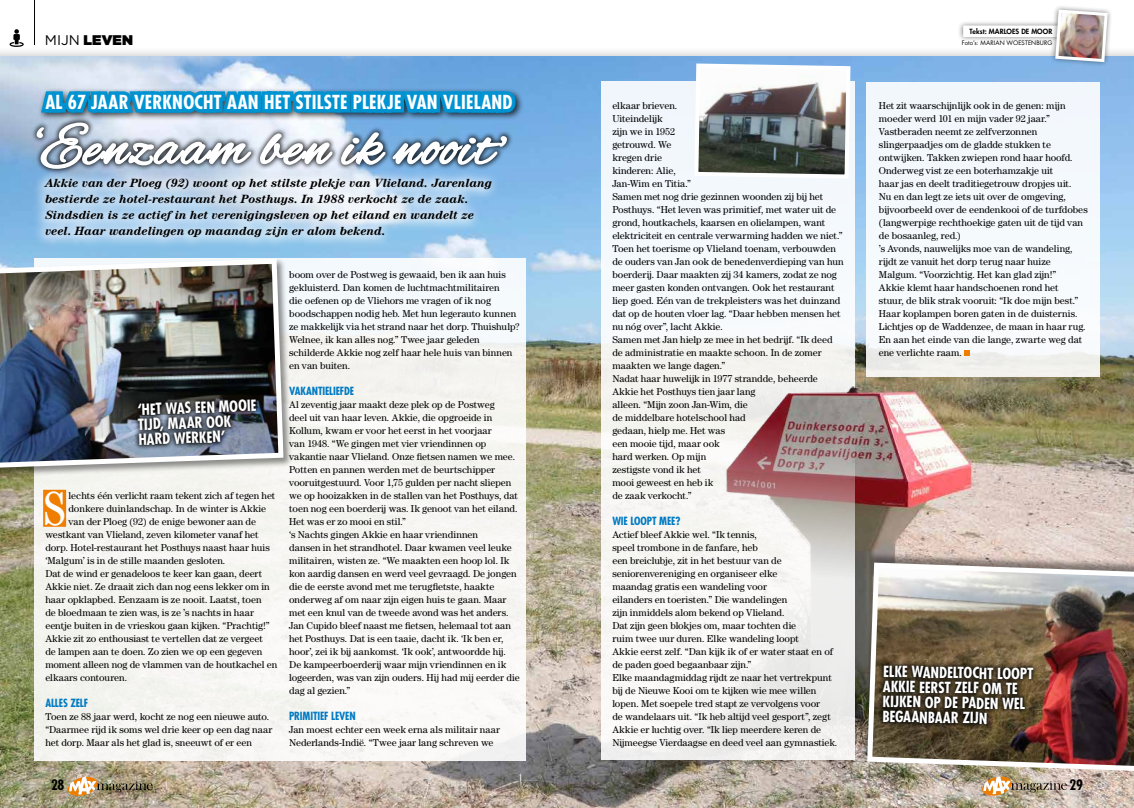
<style>
.page{position:relative;width:1134px;height:808px;background:#fff}
.page>*{position:absolute;margin:0;border:0;box-sizing:border-box;transform-origin:0 0}
.t1{font:59.3px "Alex Brush";letter-spacing:.05em;color:#fff}
.t2{font:condensed 47.8px "Century Std";color:#fff}
.t3{font:700 condensed 18.8px "Futura Std";letter-spacing:.01em;color:#fff}
.t4{font:700 condensed 15px/15px "Futura Std";color:#fff}
.t5{font:900 14px "Gotham";letter-spacing:.01em;color:#000}
.t6{font:700 condensed 14px "Futura Std";color:#000}
.t7{font:italic 700 12px/16px "Century Std";letter-spacing:-.005em;color:#000}
.t8{font:700 condensed 11px "Futura Std";letter-spacing:-.015em;color:#007ac2}
.t9{font:10px/13px "Century Std";letter-spacing:-.005em;color:#000}
.t10{font:800 7px "Futura Std";letter-spacing:.01em;color:#000}
.t11{font:6px "Futura Std";letter-spacing:.02em;color:#000}
.s1{font-weight:400}
</style>
<div class="page">
<hr style="left:34px;top:0;width:1px;height:45px;background:#000">
<svg style="left:10px;top:29px;width:14px;height:17px"></svg>
<img style="left:0;top:57px;width:1134px;height:751px">
<div style="left:958px;top:20px;width:119px;height:22px;background:#000;opacity:.5"></div>
<div style="left:963px;top:26px;width:108px;height:11px;background:#fff"></div>
<div style="left:1050px;top:4px;width:63px;height:63px;background:#000;opacity:.5"></div>
<img style="left:1054px;top:8px;width:55px;height:56px">
<svg style="left:35px;top:51px;width:484px;height:132px;background:#89b5d5"></svg>
<div style="left:34px;top:259px;width:492px;height:502px;background:#f6f6f3"></div>
<div style="left:43px;top:490px;width:23px;height:37px;background:#ef7d00"></div>
<div style="left:30px;top:168px;width:471px;height:82px;background:#fff;opacity:.75"></div>
<div style="left:601px;top:82px;width:254px;height:678px;background:linear-gradient(to right,#f8f9fa,#ecebe9)"></div>
<div style="left:867px;top:82px;width:233px;height:294px;background:linear-gradient(to bottom,#f3f9ff,#f7f8f8)"></div>
<svg style="left:964px;top:350px;width:6px;height:6px"></svg>
<svg style="left:692px;top:61px;width:160px;height:111px"></svg>
<svg style="left:67px;top:777px;width:86px;height:20px;background:#a99574"></svg>
<svg style="left:982px;top:776px;width:85px;height:21px;background:#bca78c"></svg>
<div style="left:0;top:258px;width:293px;height:219px;background:#000;opacity:.43"></div>
<img style="left:0;top:256px;width:286px;height:215px">
<div style="left:860px;top:552px;width:274px;height:219px;background:#000;opacity:.43"></div>
<img style="left:865px;top:560px;width:269px;height:214px">
<svg style="left:878px;top:660px;width:161px;height:69px;background:#33291a"></svg>
<svg style="left:133px;top:394px;width:128px;height:56px;background:#393f47"></svg>
<img style="left:708px;top:91px;width:148px;height:524px">
<h3 class="t5" style="left:45px;top:30px;width:90px"><span class="s1">MIJN</span> LEVEN</h3>
<h3 class="t3" style="left:45px;top:90px;width:469px">AL 67 JAAR VERKNOCHT AAN HET STILSTE PLEKJE VAN VLIELAND</h3>
<h1 class="t1" style="left:37px;top:114px;width:470px">‘Eenzaam ben ik nooit’</h1>
<p class="t7" style="left:45px;top:175px;width:449px">Akkie van der Ploeg (92) woont op het stilste plekje van Vlieland. Jarenlang bestierde ze hotel-restaurant het Posthuys. In 1988 verkocht ze de zaak.<br>Sindsdien is ze actief in het verenigingsleven op het eiland en wandelt ze veel. Haar wandelingen op maandag zijn er alom bekend.</p>
<h3 class="t4" style="left:137px;top:402px;width:121px;rotate:-2deg">‘HET WAS EEN MOOIE<br>TIJD, MAAR OOK<br>HARD WERKEN’</h3>
<h2 class="t2" style="left:43px;top:480px;width:24px">S</h2>
<p class="t9" style="left:69px;top:489px;width:208px">lechts één verlicht raam tekent zich af tegen het</p>
<p class="t9" style="left:69px;top:502px;width:199px">donkere duinlandschap. In de winter is Akkie</p>
<p class="t9" style="left:69px;top:515px;width:189px">van der Ploeg (92) de enige bewoner aan de</p>
<p class="t9" style="left:45px;top:528px;width:215px">westkant van Vlieland, zeven kilometer vanaf het</p>
<p class="t9" style="left:45px;top:541px;width:226px">dorp. Hotel-restaurant het Posthuys naast haar huis</p>
<p class="t9" style="left:45px;top:554px;width:182px">‘Malgum’ is in de stille maanden gesloten.</p>
<p class="t9" style="left:45px;top:567px;width:218px">Dat de wind er genadeloos te keer kan gaan, deert</p>
<p class="t9" style="left:45px;top:580px;width:226px">Akkie niet. Ze draait zich dan nog eens lekker om in</p>
<p class="t9" style="left:45px;top:593px;width:218px">haar opklapbed. Eenzaam is ze nooit. Laatst, toen</p>
<p class="t9" style="left:45px;top:606px;width:210px">de bloedmaan te zien was, is ze ’s nachts in haar</p>
<p class="t9" style="left:45px;top:619px;width:226px">eentje buiten in de vrieskou gaan kijken. “Prachtig!”</p>
<p class="t9" style="left:45px;top:632px;width:219px">Akkie zit zo enthousiast te vertellen dat ze vergeet</p>
<p class="t9" style="left:45px;top:645px;width:218px">de lampen aan te doen. Zo zien we op een gegeven</p>
<p class="t9" style="left:45px;top:658px;width:233px">moment alleen nog de vlammen van de houtkachel en</p>
<p class="t9" style="left:45px;top:671px;width:83px">elkaars contouren.</p>
<p class="t8" style="left:45px;top:696px;width:44px">ALLES ZELF</p>
<p class="t9" style="left:45px;top:710px;width:228px">Toen ze 88 jaar werd, kocht ze nog een nieuwe auto. “Daarmee rijd ik soms wel drie keer op een dag naar het dorp. Maar als het glad is, sneeuwt of er een</p>
<p class="t9" style="left:289px;top:268px;width:232px">boom over de Postweg is gewaaid, ben ik aan huis gekluisterd. Dan komen de luchtmachtmilitairen<br>die oefenen op de Vliehors me vragen of ik nog boodschappen nodig heb. Met hun legerauto kunnen ze makkelijk via het strand naar het dorp. Thuishulp?<br>Welnee, ik kan alles nog.” Twee jaar geleden schilderde Akkie nog zelf haar hele huis van binnen en van buiten.</p>
<p class="t8" style="left:289px;top:384px;width:66px">VAKANTIELIEFDE</p>
<p class="t9" style="left:289px;top:398px;width:232px">Al zeventig jaar maakt deze plek op de Postweg<br>deel uit van haar leven. Akkie, die opgroeide in Kollum, kwam er voor het eerst in het voorjaar<br>van 1948. “We gingen met vier vriendinnen op vakantie naar Vlieland. Onze fietsen namen we mee.<br>Potten en pannen werden met de beurtschipper vooruitgestuurd. Voor 1,75 gulden per nacht sliepen we op hooizakken in de stallen van het Posthuys, dat toen nog een boerderij was. Ik genoot van het eiland.<br>Het was er zo mooi en stil.”<br>‘s Nachts gingen Akkie en haar vriendinnen<br>dansen in het strandhotel. Daar kwamen veel leuke militairen, wisten ze. “We maakten een hoop lol. Ik kon aardig dansen en werd veel gevraagd. De jongen die de eerste avond met me terugfietste, haakte onderweg af om naar zijn eigen huis te gaan. Maar met een knul van de tweede avond was het anders.<br>Jan Cupido bleef naast me fietsen, helemaal tot aan het Posthuys. Dat is een taaie, dacht ik. ‘Ik ben er, hoor’, zei ik bij aankomst. ‘Ik ook’, antwoordde hij.<br>De kampeerboerderij waar mijn vriendinnen en ik logeerden, was van zijn ouders. Hij had mij eerder die dag al gezien.”</p>
<p class="t8" style="left:289px;top:709px;width:68px">PRIMITIEF LEVEN</p>
<p class="t9" style="left:289px;top:723px;width:212px">Jan moest echter een week erna als militair naar<br>Nederlands-Indië. “Twee jaar lang schreven we</p>
<p class="t9" style="left:612px;top:99px;width:233px">elkaar brieven.<br>Uiteindelijk<br>zijn we in 1952<br>getrouwd. We<br>kregen drie<br>kinderen: Alie,<br>Jan-Wim en Titia.”<br>Samen met nog drie gezinnen woonden zij bij het Posthuys. “Het leven was primitief, met water uit de grond, houtkachels, kaarsen en olielampen, want elektriciteit en centrale verwarming hadden we niet.” Toen het toerisme op Vlieland toenam, verbouwden de ouders van Jan ook de benedenverdieping van hun boerderij. Daar maakten zij 34 kamers, zodat ze nog meer gasten konden ontvangen. Ook het restaurant liep goed. Eén van de trekpleisters was het duinzand dat op de houten vloer lag. “Daar hebben mensen het nu nóg over”, lacht Akkie.<br>Samen met Jan hielp ze mee in het bedrijf. “Ik deed de administratie en maakte schoon. In de zomer maakten we lange dagen.”<br>Nadat haar huwelijk in 1977 strandde, beheerde Akkie het Posthuys tien jaar lang<br>alleen. “Mijn zoon Jan-Wim, die<br>de middelbare hotelschool had<br>gedaan, hielp me. Het was<br>een mooie tijd, maar ook<br>hard werken. Op mijn<br>zestigste vond ik het<br>mooi geweest en heb ik<br>de zaak verkocht.”</p>
<p class="t8" style="left:612px;top:514px;width:70px">WIE LOOPT MEE?</p>
<p class="t9" style="left:612px;top:528px;width:227px">Actief bleef Akkie wel. “Ik tennis,<br>speel trombone in de fanfare, heb<br>een breiclubje, zit in het bestuur van de seniorenvereniging en organiseer elke<br>maandag gratis een wandeling voor<br>eilanders en toeristen.” Die wandelingen<br>zijn inmiddels alom bekend op Vlieland.<br>Dat zijn geen blokjes om, maar tochten die<br>ruim twee uur duren. Elke wandeling loopt<br>Akkie eerst zelf. “Dan kijk ik of er water staat en of de paden goed begaanbaar zijn.”<br>Elke maandagmiddag rijdt ze naar het vertrekpunt bij de Nieuwe Kooi om te kijken wie mee willen lopen. Met soepele tred stapt ze vervolgens voor<br>de wandelaars uit. “Ik heb altijd veel gesport”, zegt Akkie er luchtig over. “Ik liep meerdere keren de Nijmeegse Vierdaagse en deed veel aan gymnastiek.</p>
<p class="t10" style="left:969px;top:27px;width:84px">Tekst: MARLOES DE MOOR</p>
<p class="t11" style="left:962px;top:39px;width:92px">Foto’s: MARIAN WOESTENBURG</p>
<p class="t9" style="left:879px;top:99px;width:210px">Het zit waarschijnlijk ook in de genen: mijn moeder werd 101 en mijn vader 92 jaar.” Vastberaden neemt ze zelfverzonnen slingerpaadjes om de gladde stukken te ontwijken. Takken zwiepen rond haar hoofd.<br>Onderweg vist ze een boterhamzakje uit<br>haar jas en deelt traditiegetrouw dropjes uit.<br>Nu en dan legt ze iets uit over de omgeving, bijvoorbeeld over de eendenkooi of de turfdobes (langwerpige rechthoekige gaten uit de tijd van de bosaanleg, red.)<br>’s Avonds, nauwelijks moe van de wandeling, rijdt ze vanuit het dorp terug naar huize Malgum. “Voorzichtig. Het kan glad zijn!”<br>Akkie klemt haar handschoenen rond het<br>stuur, de blik strak vooruit: “Ik doe mijn best.” Haar koplampen boren gaten in de duisternis.<br>Lichtjes op de Waddenzee, de maan in haar rug.<br>En aan het einde van die lange, zwarte weg dat ene verlichte raam.</p>
<h3 class="t4" style="left:883px;top:664px;width:152px;rotate:1deg">ELKE WANDELTOCHT LOOPT<br>AKKIE EERST ZELF OM TE<br>KIJKEN OP DE PADEN WEL<br>BEGAANBAAR ZIJN</h3>
<h3 class="t6" style="left:51px;top:776px;width:15px">28</h3>
<h3 class="t6" style="left:1069px;top:776px;width:15px">29</h3>
</div>
